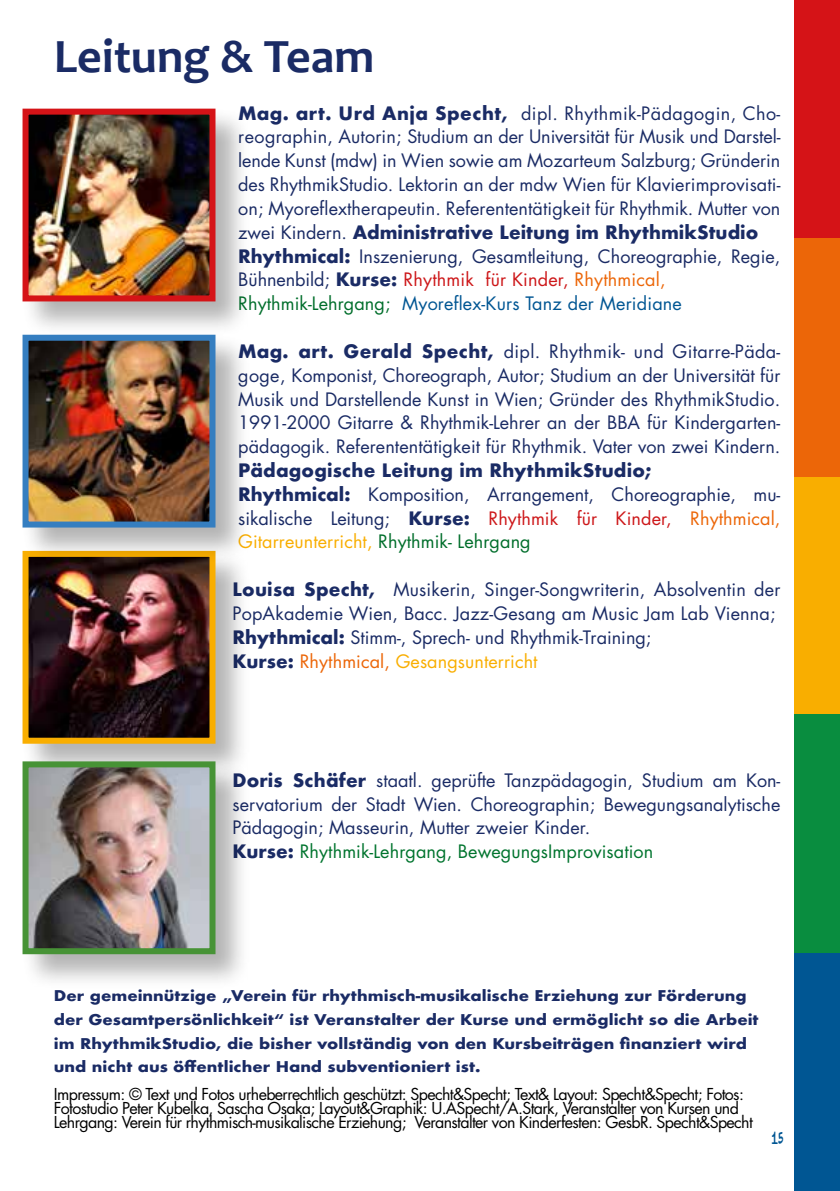
<style>
.page{position:relative;width:840px;height:1191px;background:#fff}
.page>*{position:absolute;margin:0;border:0;box-sizing:border-box;transform-origin:0 0}
.t1{font:700 48px "Candara";color:#1a2b65}
.t2{font:18px/23.8px "Futura";letter-spacing:.005em;color:#1a2b65}
.t3{font:18px "Inkpen 2 Script";color:#005693}
.t4{font:16px/14px "Futura";letter-spacing:-.04em;color:#000}
.t5{font:700 14.4px/23.8px "Futura";color:#1a2b65;scale:1.11 1}
.s1{font-weight:700}
.s2{color:#cd1719}
.s3{color:#ec6608}
.s4{color:#006e2b}
.s5{color:#005693}
.s6{color:#f9ae00}
.s7{color:#00742e}
</style>
<div class="page">
<div style="left:20px;top:549px;width:231px;height:230px;background:#000;opacity:.3"></div>
<img style="left:30px;top:563px;width:178px;height:173px">
<div style="left:23px;top:551px;width:192px;height:192px;border:6px solid #f9ae00"></div>
<div style="left:20px;top:106px;width:231px;height:231px;background:#000;opacity:.3"></div>
<img style="left:30px;top:116px;width:178px;height:178px">
<div style="left:23px;top:109px;width:192px;height:192px;border:6px solid #d51317"></div>
<div style="left:20px;top:332px;width:231px;height:231px;background:#000;opacity:.3"></div>
<img style="left:30px;top:342px;width:178px;height:178px">
<div style="left:23px;top:335px;width:192px;height:192px;border:6px solid #357ec0"></div>
<div style="left:794px;top:952px;width:45px;height:239px;background:#005693"></div>
<div style="left:794px;top:476px;width:45px;height:238px;background:#f9ae00"></div>
<div style="left:794px;top:0;width:45px;height:238px;background:#d51317"></div>
<div style="left:794px;top:238px;width:45px;height:238px;background:#ec6608"></div>
<div style="left:794px;top:714px;width:45px;height:238px;background:#098d3f"></div>
<div style="left:20px;top:759px;width:231px;height:230px;background:#000;opacity:.3"></div>
<img style="left:30px;top:768px;width:178px;height:179px">
<div style="left:23px;top:761px;width:192px;height:193px;border:6px solid #479336"></div>
<h1 class="t1" style="left:54px;top:26px;width:322px">Leitung &amp; Team</h1>
<p class="t2" style="left:238px;top:101px;width:543px"><span class="s1">Mag. art. Urd Anja Specht,</span> dipl. Rhythmik-Pädagogin, Cho&shy;reographin, Autorin; Studium an der Universität für Musik und Darstel&shy;lende Kunst (mdw) in Wien sowie am Mozarteum Salzburg; Gründerin des RhythmikStudio. Lektorin an der mdw Wien für Klavierimprovisati&shy;on; Myoreflextherapeutin. Referententätigkeit für Rhythmik. Mutter von zwei Kindern. <span class="s1">Administrative Leitung im RhythmikStudio Rhythmical:</span> Inszenierung, Gesamtleitung, Choreographie, Regie, Bühnenbild; <span class="s1">Kurse:</span> <span class="s2">Rhythmik für Kinder,</span> <span class="s3">Rhythmical, </span><span class="s4">Rhythmik-Lehrgang;</span> <span class="s5">Myoreflex-Kurs Tanz der Meridiane</span></p>
<p class="t2" style="left:238px;top:339px;width:543px;text-align:justify"><span class="s1">Mag. art. Gerald Specht,</span> dipl. Rhythmik- und Gitarre-Päda&shy;goge, Komponist, Choreograph, Autor; Studium an der Universität für Musik und Darstellende Kunst in Wien; Gründer des RhythmikStudio.<br>1991-2000 Gitarre &amp; Rhythmik-Lehrer an der BBA für Kindergarten&shy;pädagogik. Referententätigkeit für Rhythmik. Vater von zwei Kindern.</p>
<p class="t2" style="left:238px;top:458px;width:543px"><span class="s1">Pädagogische Leitung im RhythmikStudio;<br>Rhythmical:</span> Komposition, Arrangement, Choreographie, mu&shy;sikalische Leitung; <span class="s1">Kurse:</span> <span class="s2">Rhythmik für Kinder,</span> <span class="s3">Rhythmical, </span><span class="s6">Gitarreunterricht,</span> <span class="s4">Rhythmik- Lehrgang</span></p>
<p class="t2" style="left:232px;top:577px;width:549px"><span class="s1">Louisa Specht,</span> Musikerin, Singer-Songwriterin, Absolventin der PopAkademie Wien, Bacc. Jazz-Gesang am Music Jam Lab Vienna; <span class="s1">Rhythmical:</span> Stimm-, Sprech- und Rhythmik-Training;<br><span class="s1">Kurse:</span> <span class="s3">Rhythmical,</span> <span class="s6">Gesangsunterricht</span></p>
<p class="t2" style="left:232px;top:768px;width:549px"><span class="s1">Doris Schäfer</span> staatl. geprüfte Tanzpädagogin, Studium am Kon&shy;servatorium der Stadt Wien. Choreographin; Bewegungsanalytische Pädagogin; Masseurin, Mutter zweier Kinder.<br><span class="s1">Kurse:</span> <span class="s7">Rhythmik-Lehrgang, BewegungsImprovisation</span></p>
<p class="t5" style="left:54px;top:983px;width:636px">Der gemeinnützige „Verein für rhythmisch-musikalische Erziehung zur Förderung der Gesamtpersönlichkeit“ ist Veranstalter der Kurse und ermöglicht so die Arbeit im RhythmikStudio, die bisher vollständig von den Kursbeiträgen finanziert wird und nicht aus öffentlicher Hand subventioniert ist.</p>
<p class="t4" style="left:54px;top:1087px;width:700px">Impressum: © Text und Fotos urheberrechtlich geschützt: Specht&amp;Specht; Text&amp; Layout: Specht&amp;Specht; Fotos:<br>Fotostudio Peter Kubelka, Sascha Osaka; Layout&amp;Graphik: U.ASpecht/A.Stark, Veranstalter von Kursen und<br>Lehrgang: Verein für rhythmisch-musikalische Erziehung; Veranstalter von Kinderfesten: GesbR. Specht&amp;Specht</p>
<p class="t3" style="left:771px;top:1128px;width:13px">15</p>
</div>
